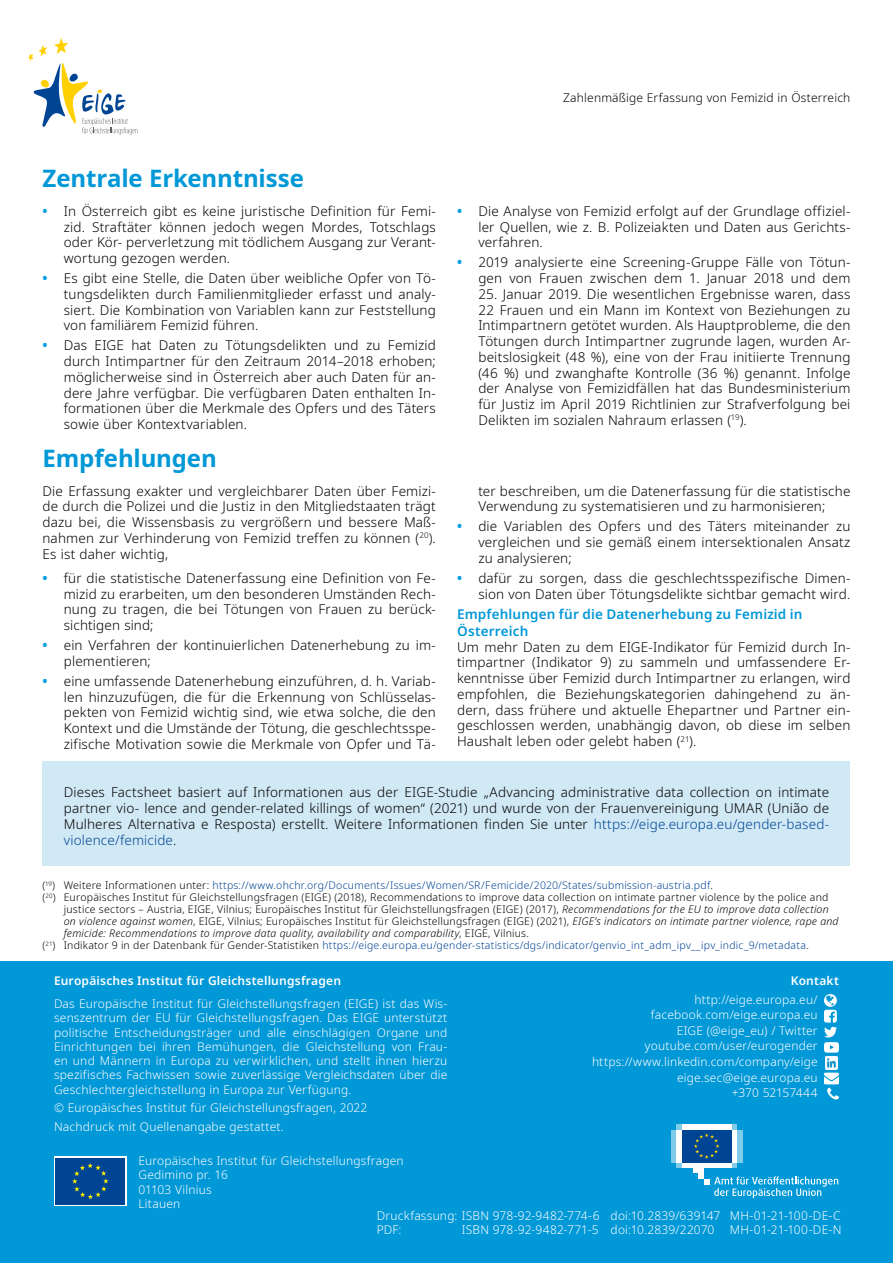
<style>
.page{position:relative;width:893px;height:1263px;background:#fff}
.page>*{position:absolute;margin:0;border:0;box-sizing:border-box;transform-origin:0 0}
.Headlines{font:700 24px "Noto Sans";letter-spacing:-.005em;color:#0098d7}
.Body_text{font:300 13.5px/15.8px "Noto Sans";letter-spacing:.01em;color:#000;text-align:justify}
.Subheadlines{font:600 13.5px/16.5px "Noto Sans";letter-spacing:.01em;color:#0098d7}
.Body_text_intro{font:300 12px/14.2px "Noto Sans";letter-spacing:.015em;color:#fff;text-align:justify}
.Body_text_intro-2{font:600 12px "Noto Sans";letter-spacing:.015em;color:#fff}
.t1{font:300 12px "Noto Sans";letter-spacing:.015em;color:#000}
.Footnote{font:300 10.5px/12px "Noto Sans";letter-spacing:.02em;color:#000}
.Footnote-2{font:300 10.5px "Noto Sans";letter-spacing:.02em;color:#004494}
.s1{font-weight:700;color:#009ee0}
.s2{color:#004494}
.s3{color:#000}
.s4{font-style:italic}
</style>
<div class="page">
<svg style="left:28px;top:38px;width:109px;height:97px"></svg>
<div style="left:0;top:961px;width:893px;height:302px;background:#0098d7"></div>
<div style="left:54px;top:1156px;width:73px;height:50px;background:linear-gradient(to right,#004494,#004494)"></div>
<div style="left:55px;top:1158px;width:70px;height:46px;background:#004494"></div>
<svg style="left:72px;top:1163px;width:36px;height:36px"></svg>
<svg style="left:676px;top:1162px;width:61px;height:6px"></svg>
<svg style="left:676px;top:1124px;width:61px;height:5px"></svg>
<div style="left:682px;top:1124px;width:49px;height:5px;background:#fff"></div>
<div style="left:682px;top:1162px;width:49px;height:6px;background:#fff"></div>
<div style="left:731px;top:1129px;width:6px;height:33px;background:#fff"></div>
<div style="left:737px;top:1129px;width:5px;height:33px;background:#7fcbea"></div>
<div style="left:676px;top:1129px;width:6px;height:33px;background:#fff"></div>
<div style="left:671px;top:1129px;width:5px;height:33px;background:#7fcbea"></div>
<div style="left:693px;top:1162px;width:11px;height:11px;background:#fff"></div>
<div style="left:698px;top:1162px;width:6px;height:17px;background:#fff"></div>
<div style="left:682px;top:1129px;width:49px;height:33px;background:#004494"></div>
<svg style="left:694px;top:1133px;width:25px;height:26px"></svg>
<svg style="left:704px;top:1176px;width:134px;height:22px"></svg>
<svg style="left:824px;top:994px;width:15px;height:105px"></svg>
<div style="left:43px;top:762px;width:807px;height:104px;background:#d1e9f5"></div>
<p class="t1" style="left:563px;top:90px;width:289px">Zahlenmäßige Erfassung von Femizid in Österreich</p>
<h2 class="Headlines" style="left:43px;top:162px;width:263px">Zentrale Erkenntnisse</h2>
<p class="Body_text" style="left:64px;top:203px;width:374px;text-indent:-21px"><span class="s1">•</span> In Österreich gibt es keine juristische Definition für Femi&shy;zid. Straftäter können jedoch wegen Mordes, Totschlags oder Kör- perverletzung mit tödlichem Ausgang zur Verant&shy;wortung gezogen werden.</p>
<p class="Body_text" style="left:64px;top:271px;width:374px;text-indent:-21px"><span class="s1">•</span> Es gibt eine Stelle, die Daten über weibliche Opfer von Tö&shy;tungsdelikten durch Familienmitglieder erfasst und analy&shy;siert. Die Kombination von Variablen kann zur Feststellung von familiärem Femizid führen.</p>
<p class="Body_text" style="left:64px;top:338px;width:374px;text-indent:-21px"><span class="s1">•</span> Das EIGE hat Daten zu Tötungsdelikten und zu Femizid durch Intimpartner für den Zeitraum 2014–2018 erhoben; möglicherweise sind in Österreich aber auch Daten für an&shy;dere Jahre verfügbar. Die verfügbaren Daten enthalten In&shy;formationen über die Merkmale des Opfers und des Täters sowie über Kontextvariablen.</p>
<p class="Body_text" style="left:478px;top:203px;width:374px;text-indent:-21px"><span class="s1">•</span> Die Analyse von Femizid erfolgt auf der Grundlage offiziel&shy;ler Quellen, wie z. B. Polizeiakten und Daten aus Gerichts&shy;verfahren.</p>
<p class="Body_text" style="left:457px;top:255px;width:395px;text-align:right"><span class="s1">•</span> 2019 analysierte eine Screening-Gruppe Fälle von Tötun&shy;gen von Frauen zwischen dem 1. Januar 2018 und dem</p>
<p class="Body_text" style="left:478px;top:286px;width:374px">25. Januar 2019. Die wesentlichen Ergebnisse waren, dass 22 Frauen und ein Mann im Kontext von Beziehungen zu Intimpartnern getötet wurden. Als Hauptprobleme, die den Tötungen durch Intimpartner zugrunde lagen, wurden Ar&shy;beitslosigkeit (48 %), eine von der Frau initiierte Trennung (46 %) und zwanghafte Kontrolle (36 %) genannt. Infolge der Analyse von Femizidfällen hat das Bundesministerium für Justiz im April 2019 Richtlinien zur Strafverfolgung bei Delikten im sozialen Nahraum erlassen (<sup>19</sup>).</p>
<h2 class="Headlines" style="left:43px;top:441px;width:176px">Empfehlungen</h2>
<p class="Body_text" style="left:43px;top:483px;width:395px">Die Erfassung exakter und vergleichbarer Daten über Femizi&shy;de durch die Polizei und die Justiz in den Mitgliedstaaten trägt dazu bei, die Wissensbasis zu vergrößern und bessere Maß&shy;nahmen zur Verhinderung von Femizid treffen zu können (<sup>20</sup>).<br>Es ist daher wichtig,</p>
<p class="Body_text" style="left:64px;top:570px;width:374px;text-indent:-21px"><span class="s1">•</span> für die statistische Datenerfassung eine Definition von Fe&shy;mizid zu erarbeiten, um den besonderen Umständen Rech&shy;nung zu tragen, die bei Tötungen von Frauen zu berück&shy;sichtigen sind;</p>
<p class="Body_text" style="left:64px;top:638px;width:374px;text-indent:-21px"><span class="s1">•</span> ein Verfahren der kontinuierlichen Datenerhebung zu im&shy;plementieren;</p>
<p class="Body_text" style="left:64px;top:673px;width:374px;text-indent:-21px"><span class="s1">•</span> eine umfassende Datenerhebung einzuführen, d. h. Variab&shy;len hinzuzufügen, die für die Erkennung von Schlüsselas&shy;pekten von Femizid wichtig sind, wie etwa solche, die den Kontext und die Umstände der Tötung, die geschlechtsspe&shy;zifische Motivation sowie die Merkmale von Opfer und Tä-</p>
<p class="Body_text" style="left:478px;top:483px;width:374px">ter beschreiben, um die Datenerfassung für die statistische<br>Verwendung zu systematisieren und zu harmonisieren;</p>
<p class="Body_text" style="left:478px;top:519px;width:374px;text-indent:-21px"><span class="s1">•</span> die Variablen des Opfers und des Täters miteinander zu vergleichen und sie gemäß einem intersektionalen Ansatz zu analysieren;</p>
<p class="Body_text" style="left:457px;top:570px;width:395px;text-align:right"><span class="s1">•</span> dafür zu sorgen, dass die geschlechtsspezifische Dimen&shy;sion von Daten über Tötungsdelikte sichtbar gemacht wird.</p>
<p class="Subheadlines" style="left:457px;top:606px;width:347px">Empfehlungen für die Datenerhebung zu Femizid in<br>Österreich</p>
<p class="Body_text" style="left:457px;top:639px;width:395px">Um mehr Daten zu dem EIGE-Indikator für Femizid durch In&shy;timpartner (Indikator 9) zu sammeln und umfassendere Er&shy;kenntnisse über Femizid durch Intimpartner zu erlangen, wird empfohlen, die Beziehungskategorien dahingehend zu än&shy;dern, dass frühere und aktuelle Ehepartner und Partner ein&shy;geschlossen werden, unabhängig davon, ob diese im selben Haushalt leben oder gelebt haben (<sup>21</sup>).</p>
<p class="Body_text" style="left:64px;top:785px;width:767px">Dieses Factsheet basiert auf Informationen aus der EIGE-Studie „Advancing administrative data collection on intimate partner vio- lence and gender-related killings of women“ (2021) und wurde von der Frauenvereinigung UMAR (União de Mulheres Alternativa e Resposta) erstellt. Weitere Informationen finden Sie unter <span class="s2">https://eige.europa.eu/gender-based&shy;violence/femicide</span>.</p>
<p class="Footnote-2" style="left:43px;top:878px;width:672px"><span class="s3">(</span><sup>19</sup><span class="s3">) Weitere Informationen unter:</span> https://www.ohchr.org/Documents/Issues/Women/SR/Femicide/2020/States/submission-austria.pdf<span class="s3">.</span></p>
<p class="Footnote" style="left:64px;top:892px;width:776px;text-indent:-21px">(<sup>20</sup>) Europäisches Institut für Gleichstellungsfragen (EIGE) (2018), Recommendations to improve data collection on intimate partner violence by the police and justice sectors – Austria, EIGE, Vilnius; Europäisches Institut für Gleichstellungsfragen (EIGE) (2017), <span class="s4">Recommendations for the EU to improve data collection on violence against women</span>, EIGE, Vilnius; Europäisches Institut für Gleichstellungsfragen (EIGE) (2021), <span class="s4">EIGE’s indicators on intimate partner violence, rape and femicide: Recommendations to improve data quality, availability and comparability</span>, EIGE, Vilnius.</p>
<p class="Footnote-2" style="left:43px;top:938px;width:768px"><span class="s3">(</span><sup>21</sup><span class="s3">) Indikator 9 in der Datenbank für Gender-Statistiken</span> https://eige.europa.eu/gender-statistics/dgs/indicator/genvio_int_adm_ipv__ipv_indic_9/metadata<span class="s3">.</span></p>
<p class="Body_text_intro-2" style="left:54px;top:974px;width:289px">Europäisches Institut für Gleichstellungsfragen</p>
<p class="Body_text_intro" style="left:54px;top:997px;width:395px">Das Europäische Institut für Gleichstellungsfragen (EIGE) ist das Wis&shy;senszentrum der EU für Gleichstellungsfragen. Das EIGE unterstützt politische Entscheidungsträger und alle einschlägigen Organe und Einrichtungen bei ihren Bemühungen, die Gleichstellung von Frau&shy;en und Männern in Europa zu verwirklichen, und stellt ihnen hierzu spezifisches Fachwissen sowie zuverlässige Vergleichsdaten über die Geschlechtergleichstellung in Europa zur Verfügung.</p>
<p class="Body_text_intro" style="left:54px;top:1101px;width:315px">© Europäisches Institut für Gleichstellungsfragen, 2022</p>
<p class="Body_text_intro" style="left:54px;top:1119px;width:231px">Nachdruck mit Quellenangabe gestattet.</p>
<p class="Body_text_intro" style="left:138px;top:1154px;width:267px">Europäisches Institut für Gleichstellungsfragen</p>
<p class="Body_text_intro" style="left:138px;top:1168px;width:91px">Gedimino pr. 16</p>
<p class="Body_text_intro" style="left:138px;top:1182px;width:75px">01103 Vilnius</p>
<p class="Body_text_intro" style="left:138px;top:1197px;width:43px">Litauen</p>
<p class="Body_text_intro-2" style="left:791px;top:974px;width:50px">Kontakt</p>
<p class="Body_text_intro" style="left:694px;top:993px;width:125px">http://eige.europa.eu/</p>
<p class="Body_text_intro" style="left:651px;top:1008px;width:168px">facebook.com/eige.europa.eu</p>
<p class="Body_text_intro" style="left:677px;top:1024px;width:142px">EIGE (@eige_eu) / Twitter</p>
<p class="Body_text_intro" style="left:645px;top:1039px;width:174px">youtube.com/user/eurogender</p>
<p class="Body_text_intro" style="left:592px;top:1055px;width:227px">https://www.linkedin.com/company/eige</p>
<p class="Body_text_intro" style="left:677px;top:1070px;width:142px">eige.sec@eige.europa.eu</p>
<p class="Body_text_intro" style="left:732px;top:1086px;width:87px">+370 52157444</p>
<p class="Body_text_intro" style="left:377px;top:1208px;width:465px">Druckfassung: ISBN 978-92-9482-774-6 doi:10.2839/639147 MH-01-21-100-DE-C</p>
<p class="Body_text_intro" style="left:377px;top:1223px;width:26px">PDF:</p>
<p class="Body_text_intro" style="left:462px;top:1223px;width:254px">ISBN 978-92-9482-771-5 doi:10.2839/22070</p>
<p class="Body_text_intro" style="left:730px;top:1223px;width:113px">MH-01-21-100-DE-N</p>
</div>
